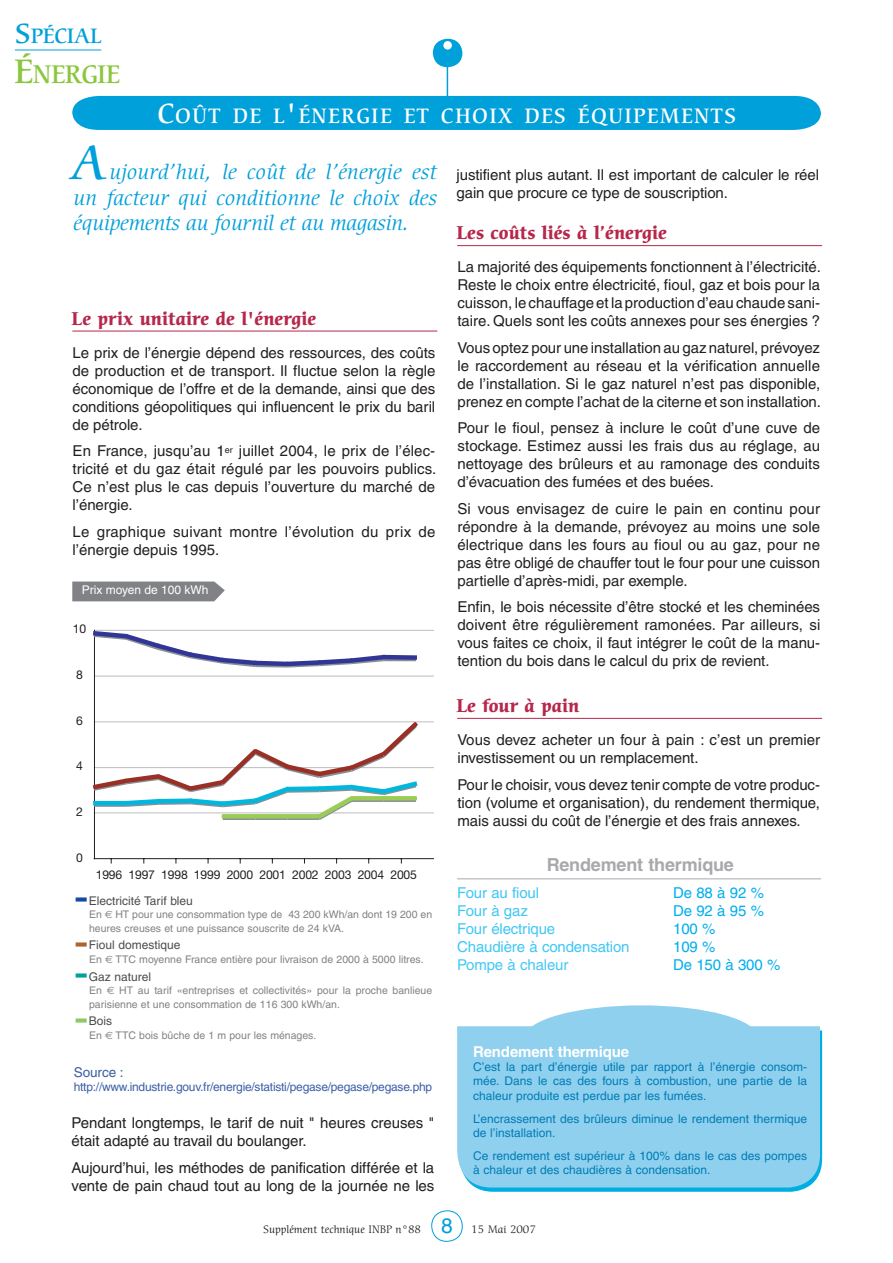
<style>
.page{position:relative;width:893px;height:1263px;background:#fff}
.page>*{position:absolute;margin:0;border:0;box-sizing:border-box;transform-origin:0 0}
.t1{font:italic 500 46.5px "Cerigo";color:#00a0da}
.t2{font:45px "Helvetica";color:#164aa0}
.t3{font:45px "Helvetica";color:#ac6430}
.t4{font:45px "Helvetica";color:#00a19a}
.t5{font:45px "Helvetica";color:#8ec966}
.t6{font:500 24.75px "Cerigo";letter-spacing:-.02em;color:#8bc63e}
.t7{font:italic 21px/25.2px "Cerigo";letter-spacing:-.005em;color:#00a0da;text-align:justify}
.t8{font:21px "Helvetica";color:#00a0da}
.t9{font:500 20.25px "Cerigo";letter-spacing:.065em;color:#fff}
.t10{font:500 20.25px "Cerigo";color:#00a0da}
.t11{font:700 18px "Cerigo";color:#b6274b}
.t12{font:700 18px "Helvetica";letter-spacing:-.01em;color:#a8a9ad}
.t13{font:15px/18px "Helvetica";letter-spacing:-.005em;color:#231f20;text-align:justify}
.t14{font:15px/18px "Helvetica";letter-spacing:.02em;color:#231f20}
.t15{font:15px "Helvetica";letter-spacing:-.01em;color:#40c7f4}
.t16{font:15px "Helvetica";letter-spacing:-.01em;color:#00aeef}
.t17{font:700 15px "Helvetica";letter-spacing:-.01em;color:#fff}
.t18{font:15px "Helvetica";letter-spacing:-.01em;color:#45c8f4}
.t19{font:13.5px "Helvetica";letter-spacing:-.005em;color:#3b5fa6}
.t20{font:12.15px "Helvetica Neue";letter-spacing:-.015em;color:#231f20}
.t21{font:12px/14.4px "Helvetica";color:#007cb6}
.t22{font:12px "Helvetica";letter-spacing:-.02em;color:#3b5fa6}
.t23{font:12px "Helvetica";color:#4b4c4d}
.t24{font:12px "Helvetica";color:#fff}
.t25{font:10.5px/13.5px "Helvetica";color:#808285}
.t26{font:10.5px "Cerigo";color:#231f20}
.s1{font-size:27px}
.s2{font-size:33px}
.s3{font-family:"Euro Sans"}
</style>
<div class="page">
<svg style="left:433px;top:39px;width:29px;height:28px"></svg>
<hr style="left:447px;top:67px;width:1px;height:30px;background:#00a0da">
<div style="left:443px;top:41px;width:9px;height:9px;background:#fff;border-radius:50%"></div>
<div style="left:72px;top:96px;width:749px;height:34px;background:#00a0da"></div>
<svg style="left:431px;top:1210px;width:32px;height:31px"></svg>
<hr style="left:15px;top:50px;width:86px;height:1px;background:#00a0da">
<hr style="left:72px;top:331px;width:365px;height:1px;background:#b6274b">
<hr style="left:457px;top:245px;width:365px;height:1px;background:#b6274b">
<hr style="left:457px;top:718px;width:365px;height:1px;background:#b6274b">
<svg style="left:475px;top:1030px;width:348px;height:162px;background:#38bee7"></svg>
<div style="left:525px;top:1005px;width:233px;height:65px;background:#8fd0ee;border-radius:50%"></div>
<div style="left:457px;top:1026px;width:364px;height:161px;background:#8fd0ee"></div>
<hr style="left:457px;top:878px;width:364px;height:1px;background:#a8a9ad">
<svg style="left:72px;top:581px;width:153px;height:20px;background:#87898c"></svg>
<svg style="left:94px;top:630px;width:340px;height:233px"></svg>
<svg style="left:93px;top:630px;width:325px;height:37px"></svg>
<svg style="left:93px;top:720px;width:327px;height:100px"></svg>
<h3 class="t10" style="left:15px;top:25px;width:88px"><span class="s1">S</span>PÉCIAL</h3>
<h3 class="t6" style="left:14px;top:60px;width:107px"><span class="s2">É</span>NERGIE</h3>
<h3 class="t9" style="left:157px;top:104px;width:580px"><span class="s1">C</span>OÛT DE L<span class="s1">'</span>ÉNERGIE ET CHOIX DES ÉQUIPEMENTS</h3>
<h1 class="t1" style="left:71px;top:136px;width:37px">A</h1>
<h3 class="t7" style="left:74px;top:160px;width:365px;text-indent:36px">ujourd’hui, le coût de l’énergie est un facteur qui conditionne le choix des équipements au fournil et au magasin.</h3>
<p class="t11" style="left:72px;top:308px;width:246px">Le prix unitaire de l'énergie</p>
<p class="t13" style="left:73px;top:343px;width:364px">Le prix de l’énergie dépend des ressources, des coûts de production et de transport. Il fluctue selon la règle économique de l’offre et de la demande, ainsi que des conditions géopolitiques qui influencent le prix du baril de pétrole.</p>
<p class="t13" style="left:73px;top:442px;width:365px">En France, jusqu’au 1<sup>er</sup> juillet 2004, le prix de l’élec&shy;tricité et du gaz était régulé par les pouvoirs publics.<br>Ce n’est plus le cas depuis l’ouverture du marché de l’énergie.</p>
<p class="t14" style="left:73px;top:522px;width:364px">Le graphique suivant montre l’évolution du prix de l’énergie depuis 1995.</p>
<p class="t24" style="left:82px;top:583px;width:128px">Prix moyen de 100 kWh</p>
<p class="t20" style="left:73px;top:622px;width:15px">10</p>
<p class="t20" style="left:76px;top:667px;width:8px">8</p>
<p class="t20" style="left:76px;top:713px;width:8px">6</p>
<p class="t20" style="left:76px;top:759px;width:8px">4</p>
<p class="t20" style="left:76px;top:804px;width:8px">2</p>
<p class="t20" style="left:76px;top:850px;width:8px">0</p>
<h2 class="t2" style="left:74px;top:870px;width:16px">-</h2>
<p class="t23" style="left:89px;top:893px;width:106px">Electricité Tarif bleu</p>
<p class="t25" style="left:89px;top:908px;width:345px">En <span class="s3">€</span> HT pour une consommation type de 43 200 kWh/an dont 19 200 en heures creuses et une puissance souscrite de 24 kVA.</p>
<h2 class="t3" style="left:74px;top:915px;width:16px">-</h2>
<p class="t23" style="left:89px;top:938px;width:93px">Fioul domestique</p>
<p class="t25" style="left:89px;top:952px;width:336px">En <span class="s3">€</span> TTC moyenne France entière pour livraison de 2000 à 5000 litres.</p>
<h2 class="t4" style="left:74px;top:946px;width:16px">-</h2>
<p class="t23" style="left:89px;top:969px;width:64px">Gaz naturel</p>
<p class="t25" style="left:89px;top:984px;width:345px">En <span class="s3">€</span> HT au tarif «entreprises et collectivités» pour la proche banlieue parisienne et une consommation de 116 300 kWh/an.</p>
<h2 class="t5" style="left:74px;top:991px;width:16px">-</h2>
<p class="t23" style="left:89px;top:1014px;width:25px">Bois</p>
<p class="t25" style="left:89px;top:1028px;width:229px">En <span class="s3">€</span> TTC bois bûche de 1 m pour les ménages.</p>
<p class="t19" style="left:74px;top:1064px;width:51px">Source :</p>
<p class="t22" style="left:74px;top:1080px;width:360px">http://www.industrie.gouv.fr/energie/statisti/pegase/pegase/pegase.php</p>
<p class="t13" style="left:72px;top:1114px;width:364px">Pendant longtemps, le tarif de nuit " heures creuses " était adapté au travail du boulanger.</p>
<p class="t13" style="left:72px;top:1158px;width:364px">Aujourd’hui, les méthodes de panification différée et la vente de pain chaud tout au long de la journée ne les</p>
<p class="t20" style="left:96px;top:867px;width:323px">1996 1997 1998 1999 2000 2001 2002 2003 2004 2005</p>
<p class="t13" style="left:456px;top:166px;width:364px">justifient plus autant. Il est important de calculer le réel gain que procure ce type de souscription.</p>
<p class="t11" style="left:456px;top:222px;width:212px">Les coûts liés à l’énergie</p>
<p class="t13" style="left:457px;top:258px;width:365px">La majorité des équipements fonctionnent à l’électricité.<br>Reste le choix entre électricité, fioul, gaz et bois pour la cuisson, le chauffage et la production d’eau chaude sani&shy;taire. Quels sont les coûts annexes pour ses énergies ?</p>
<p class="t13" style="left:457px;top:339px;width:365px">Vous optez pour une installation au gaz naturel, prévoyez le raccordement au réseau et la vérification annuelle de l’installation. Si le gaz naturel n’est pas disponible, prenez en compte l’achat de la citerne et son installation.</p>
<p class="t13" style="left:457px;top:419px;width:364px">Pour le fioul, pensez à inclure le coût d’une cuve de stockage. Estimez aussi les frais dus au réglage, au nettoyage des brûleurs et au ramonage des conduits d’évacuation des fumées et des buées.</p>
<p class="t13" style="left:457px;top:500px;width:364px">Si vous envisagez de cuire le pain en continu pour répondre à la demande, prévoyez au moins une sole électrique dans les fours au fioul ou au gaz, pour ne pas être obligé de chauffer tout le four pour une cuisson partielle d’après-midi, par exemple.</p>
<p class="t13" style="left:457px;top:598px;width:364px">Enfin, le bois nécessite d’être stocké et les cheminées doivent être régulièrement ramonées. Par ailleurs, si vous faites ce choix, il faut intégrer le coût de la manu&shy;tention du bois dans le calcul du prix de revient.</p>
<p class="t11" style="left:456px;top:695px;width:124px">Le four à pain</p>
<p class="t13" style="left:457px;top:731px;width:364px">Vous devez acheter un four à pain : c’est un premier investissement ou un remplacement.</p>
<p class="t13" style="left:457px;top:775px;width:364px">Pour le choisir, vous devez tenir compte de votre produc&shy;tion (volume et organisation), du rendement thermique, mais aussi du coût de l’énergie et des frais annexes.</p>
<p class="t12" style="left:547px;top:853px;width:189px">Rendement thermique</p>
<p class="t15" style="left:457px;top:883px;width:83px">Four au fioul</p>
<p class="t16" style="left:673px;top:883px;width:92px">De 88 à 92 %</p>
<p class="t15" style="left:457px;top:901px;width:72px">Four à gaz</p>
<p class="t16" style="left:673px;top:901px;width:92px">De 92 à 95 %</p>
<p class="t15" style="left:457px;top:919px;width:100px">Four électrique</p>
<p class="t16" style="left:673px;top:919px;width:44px">100 %</p>
<p class="t15" style="left:457px;top:937px;width:174px">Chaudière à condensation</p>
<p class="t16" style="left:673px;top:937px;width:44px">109 %</p>
<p class="t18" style="left:457px;top:955px;width:113px">Pompe à chaleur</p>
<p class="t16" style="left:673px;top:955px;width:109px">De 150 à 300 %</p>
<p class="t17" style="left:473px;top:1042px;width:158px">Rendement thermique</p>
<p class="t21" style="left:473px;top:1059px;width:336px;text-align:justify">C’est la part d’énergie utile par rapport à l’énergie consom&shy;mée. Dans le cas des fours à combustion, une partie de la chaleur produite est perdue par les fumées.</p>
<p class="t21" style="left:473px;top:1111px;width:336px">L’encrassement des brûleurs diminue le rendement thermique de l’installation.</p>
<p class="t21" style="left:473px;top:1148px;width:336px">Ce rendement est supérieur à 100% dans le cas des pompes à chaleur et des chaudières à condensation.</p>
<h3 class="t8" style="left:441px;top:1213px;width:13px">8</h3>
<p class="t26" style="left:263px;top:1224px;width:159px">Supplément technique INBP n°88</p>
<p class="t26" style="left:471px;top:1224px;width:66px">15 Mai 2007</p>
</div>
